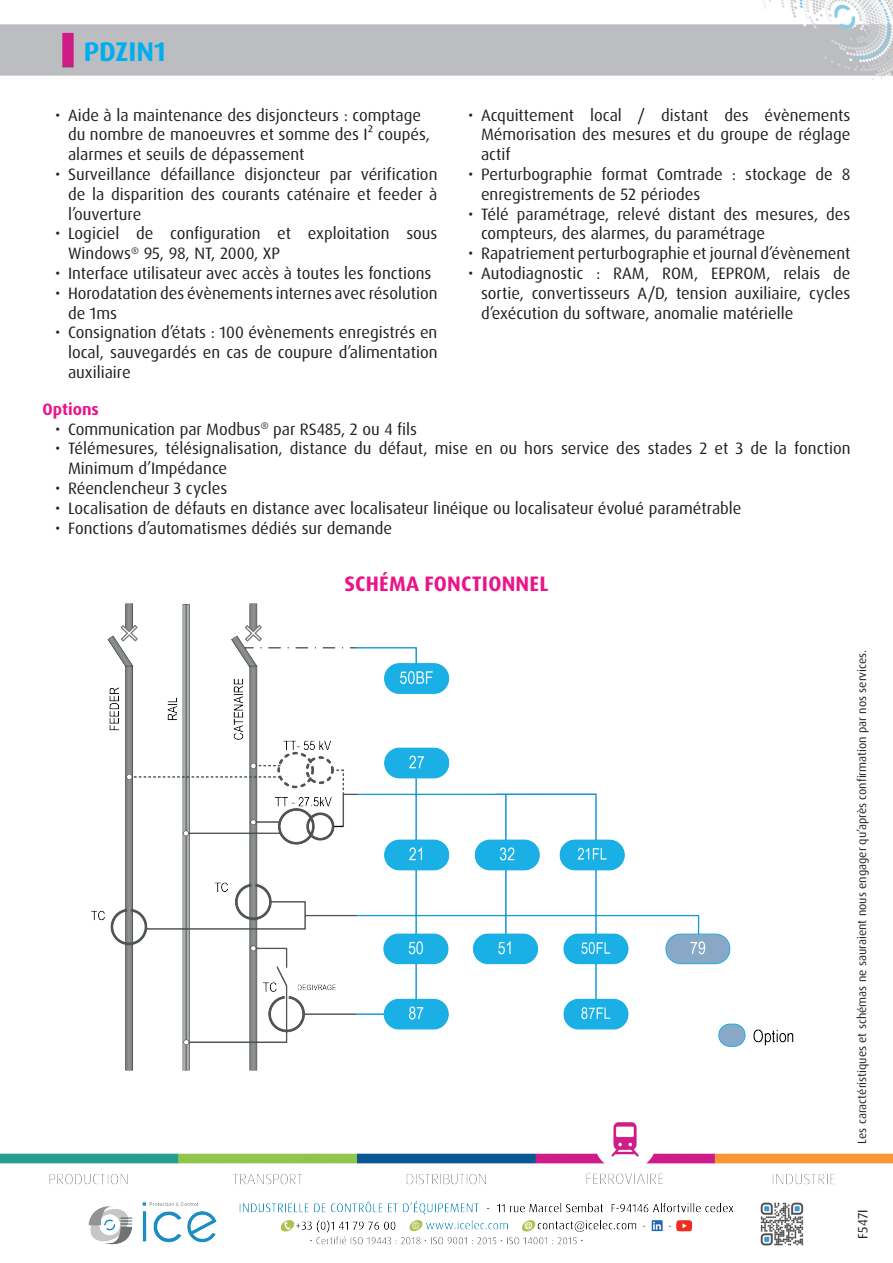
<style>
.page{position:relative;width:893px;height:1263px;background:#fff}
.page>*{position:absolute;margin:0;border:0;box-sizing:border-box;transform-origin:0 0}
.t1{font:700 27px "Dax OT";color:#00aeef}
.t2{font:700 21px "Dax OT";letter-spacing:.01em;color:#ea148b}
.t3{font:16.5px/19.8px "Dax OT";color:#231f20}
.t4{font:700 16.5px "Dax OT";color:#ea148b}
.t5{font:13.5px "Dax OT";color:#231f20}
.t6{font:12px "Dax OT";color:#231f20}
</style>
<div class="page">
<img style="left:0;top:1122px;width:893px;height:124px">
<img style="left:0;top:0;width:893px;height:80px">
<img style="left:91px;top:603px;width:703px;height:468px">
<h1 class="t1" style="left:84px;top:34px;width:84px">PDZIN1</h1>
<p class="t3" style="left:68px;top:105px;width:364px;text-indent:-13px">• Aide à la maintenance des disjoncteurs : comptage du nombre de manoeuvres et somme des I² coupés, alarmes et seuils de dépassement</p>
<p class="t3" style="left:68px;top:164px;width:371px;text-align:justify;text-indent:-13px">• Surveillance défaillance disjoncteur par vérification de la disparition des courants caténaire et feeder à l’ouverture</p>
<p class="t3" style="left:68px;top:224px;width:371px;text-indent:-13px">• Logiciel de configuration et exploitation sous<br>Windows<sup>®</sup> 95, 98, NT, 2000, XP</p>
<p class="t3" style="left:55px;top:263px;width:378px">• Interface utilisateur avec accès à toutes les fonctions</p>
<p class="t3" style="left:68px;top:283px;width:371px;text-indent:-13px">• Horodatation des évènements internes avec résolution de 1ms</p>
<p class="t3" style="left:68px;top:323px;width:371px;text-align:justify;text-indent:-13px">• Consignation d’états : 100 évènements enregistrés en local, sauvegardés en cas de coupure d’alimentation auxiliaire</p>
<p class="t3" style="left:481px;top:105px;width:371px;text-align:justify;text-indent:-13px">• Acquittement local / distant des évènements Mémorisation des mesures et du groupe de réglage actif</p>
<p class="t3" style="left:481px;top:164px;width:371px;text-indent:-13px">• Perturbographie format Comtrade : stockage de 8 enregistrements de 52 périodes</p>
<p class="t3" style="left:481px;top:204px;width:371px;text-indent:-13px">• Télé paramétrage, relevé distant des mesures, des compteurs, des alarmes, du paramétrage</p>
<p class="t3" style="left:468px;top:244px;width:384px">• Rapatriement perturbographie et journal d’évènement</p>
<p class="t3" style="left:481px;top:263px;width:371px;text-align:justify;text-indent:-13px">• Autodiagnostic : RAM, ROM, EEPROM, relais de sortie, convertisseurs A/D, tension auxiliaire, cycles d’exécution du software, anomalie matérielle</p>
<p class="t4" style="left:43px;top:398px;width:58px">Options</p>
<p class="t3" style="left:55px;top:419px;width:363px">• Communication par Modbus<sup>®</sup> par RS485, 2 ou 4 fils</p>
<p class="t3" style="left:68px;top:439px;width:784px;text-indent:-13px">• Télémesures, télésignalisation, distance du défaut, mise en ou hors service des stades 2 et 3 de la fonction<br>Minimum d’Impédance</p>
<p class="t3" style="left:55px;top:479px;width:174px">• Réenclencheur 3 cycles</p>
<p class="t3" style="left:55px;top:498px;width:688px">• Localisation de défauts en distance avec localisateur linéique ou localisateur évolué paramétrable</p>
<p class="t3" style="left:55px;top:518px;width:338px">• Fonctions d’automatismes dédiés sur demande</p>
<p class="t2" style="left:344px;top:570px;width:206px">SCHÉMA FONCTIONNEL</p>
<p class="t6" style="left:854px;top:1144px;width:496px;rotate:-90deg">Les caractéristiques et schémas ne sauraient nous engager qu’après confirmation par nos services.</p>
<p class="t5" style="left:854px;top:1238px;width:30px;rotate:-90deg">F547I</p>
</div>
